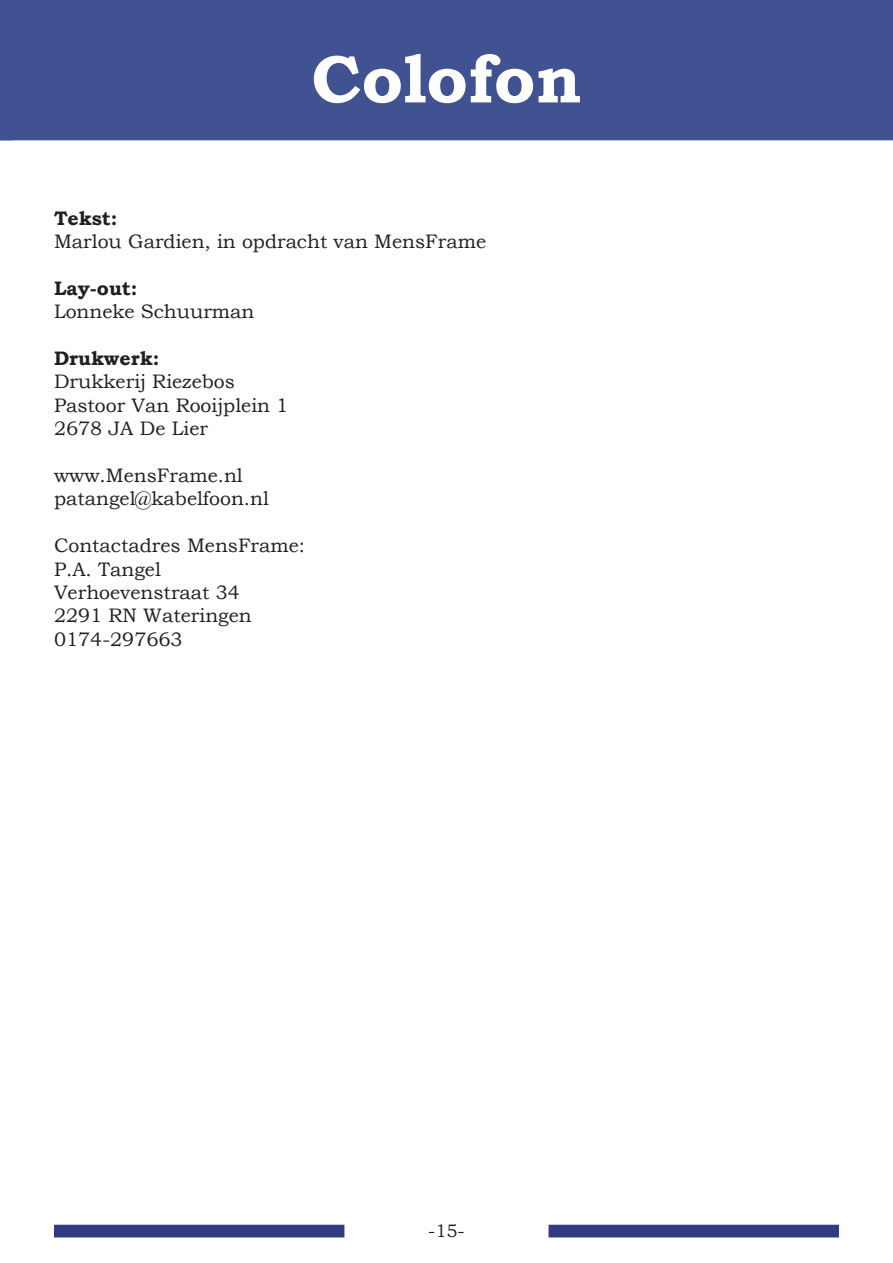
<style>
.page{position:relative;width:893px;height:1263px;background:#fff}
.page>*{position:absolute;margin:0;border:0;box-sizing:border-box;transform-origin:0 0}
.t1{font:700 67.5px "Bookman Old Style";color:#fff}
.t2{font:19.5px "Bookman Old Style";color:#231f20}
.t3{font:700 19.5px "Bookman Old Style";color:#231f20}
.t4{font:18px "Bookman Old Style";color:#231f20}
</style>
<div class="page">
<div style="left:0;top:0;width:893px;height:140px;background:#415293"></div>
<div style="left:54px;top:1225px;width:290px;height:12px;background:#313b82"></div>
<div style="left:549px;top:1225px;width:290px;height:12px;background:#313b82"></div>
<p class="t1" style="left:311px;top:30px;width:272px">Colofon</p>
<p class="t3" style="left:54px;top:204px;width:65px">Tekst:</p>
<p class="t2" style="left:54px;top:229px;width:434px">Marlou Gardien, in opdracht van MensFrame</p>
<p class="t3" style="left:54px;top:274px;width:85px">Lay-out:</p>
<p class="t2" style="left:54px;top:299px;width:202px">Lonneke Schuurman</p>
<p class="t3" style="left:54px;top:344px;width:107px">Drukwerk:</p>
<p class="t2" style="left:54px;top:369px;width:182px">Drukkerij Riezebos</p>
<p class="t2" style="left:54px;top:392px;width:236px">Pastoor Van Rooijplein 1</p>
<p class="t2" style="left:54px;top:416px;width:156px">2678 JA De Lier</p>
<p class="t2" style="left:54px;top:463px;width:190px">www.MensFrame.nl</p>
<p class="t2" style="left:54px;top:486px;width:216px">patangel@kabelfoon.nl</p>
<p class="t2" style="left:54px;top:533px;width:253px">Contactadres MensFrame:</p>
<p class="t2" style="left:54px;top:556px;width:108px">P.A. Tangel</p>
<p class="t2" style="left:54px;top:580px;width:188px">Verhoevenstraat 34</p>
<p class="t2" style="left:54px;top:603px;width:199px">2291 RN Wateringen</p>
<p class="t2" style="left:54px;top:626px;width:130px">0174-297663</p>
<p class="t4" style="left:428px;top:1219px;width:38px">-15-</p>
</div>
